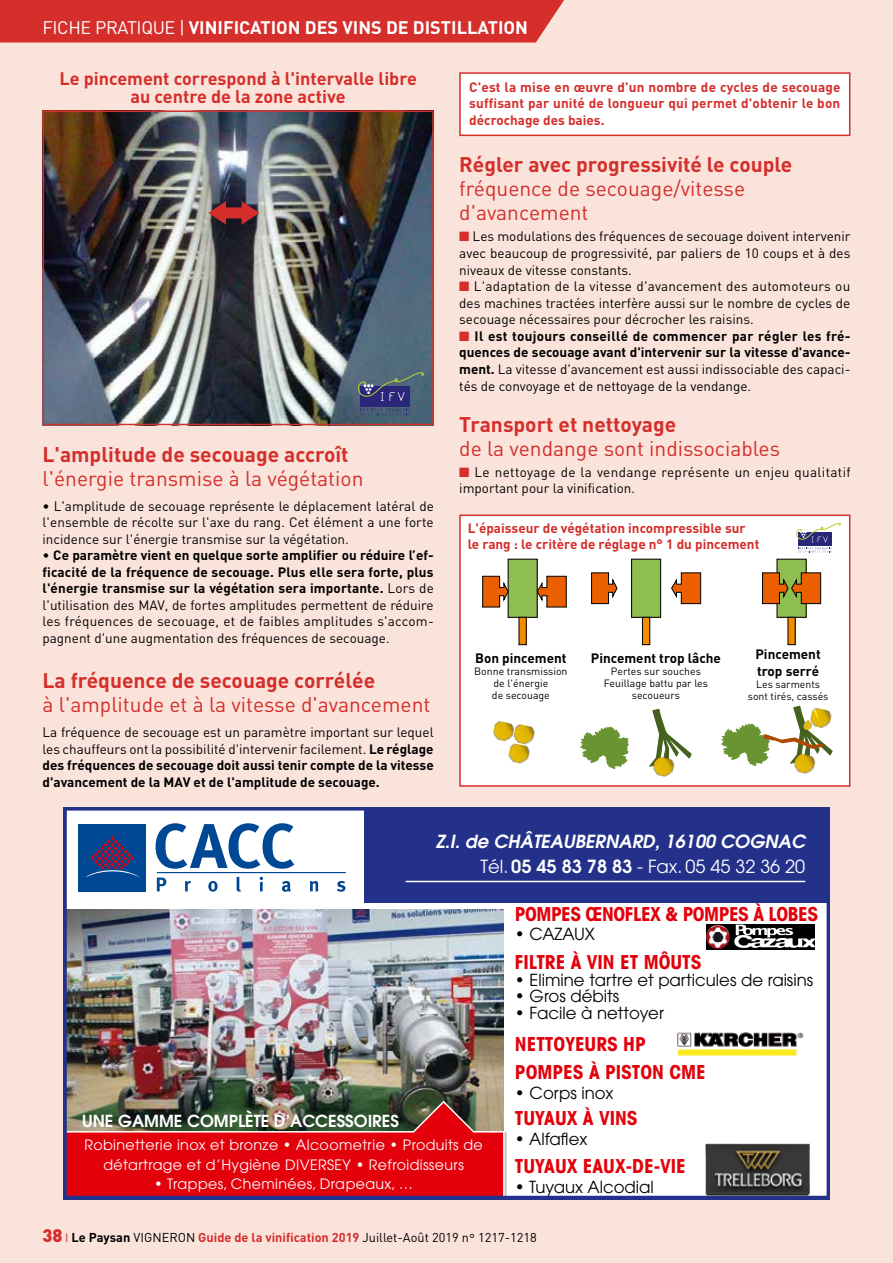
<style>
.page{position:relative;width:893px;height:1263px;background:#fae3db}
.page>*{position:absolute;margin:0;border:0;box-sizing:border-box;transform-origin:0 0}
.t1{font:21px/24.2px "DIN";color:#d52e2b}
.t2{font:700 21px "DIN";color:#d52e2b}
.t3{font:700 condensed 19.35px/27.3px "Avant Garde";color:#e3000b}
.t4{font:700 condensed 19.35px "Avant Garde";letter-spacing:-.025em;color:#e3000b}
.t5{font:italic 600 18px/25.5px "Avant Garde";color:#fff;text-align:right}
.t6{font:700 18px/18px "DIN";color:#d52e2b;text-align:center}
.t7{font:700 18px "DIN";color:#fff}
.t8{font:16.5px "Avant Garde";color:#000}
.t9{font:600 16.5px "Avant Garde";color:#fff}
.t10{font:14.25px/19.5px "Avant Garde";letter-spacing:.025em;color:#fff;text-align:center}
.t11{font:13.5px/16.5px "DIN";color:#000;text-align:justify}
.t12{font:700 13.5px/16.5px "DIN";color:#000;text-align:justify}
.t13{font:700 13.5px/16.5px "DIN";color:#d52e2b}
.t14{font:13.5px/16.6px "DIN";letter-spacing:.025em;color:#000}
.t15{font:12.75px "DIN";color:#000}
.t16{font:10.5px/12px "DIN";color:#000;text-align:center}
.s1{font-weight:400}
.s2{font-weight:700}
.s3{color:#d52e2b}
.s4{font-weight:400;font-style:normal}
.s5{font-style:normal}
.s6{font-weight:900;font-size:18px;color:#d52e2b}
.s7{font-size:12px;color:#d52e2b}
.s8{font-weight:700;color:#d52e2b}
</style>
<div class="page">
<div style="left:0;top:0;width:564px;height:43px;background:#d52e2b"></div>
<div style="left:460px;top:515px;width:390px;height:271px;background:#fff"></div>
<div style="left:508px;top:559px;width:29px;height:58px;background:#8ebd51"></div>
<div style="left:519px;top:617px;width:7px;height:28px;background:#f28d00"></div>
<svg style="left:482px;top:576px;width:27px;height:31px"></svg>
<svg style="left:537px;top:576px;width:30px;height:31px"></svg>
<div style="left:632px;top:559px;width:29px;height:58px;background:#8ebd51"></div>
<img style="left:493px;top:721px;width:19px;height:21px">
<img style="left:508px;top:745px;width:22px;height:19px">
<img style="left:512px;top:724px;width:23px;height:22px">
<img style="left:653px;top:769px;width:21px;height:8px">
<svg style="left:580px;top:562px;width:121px;height:207px"></svg>
<img style="left:794px;top:766px;width:21px;height:8px">
<svg style="left:721px;top:559px;width:112px;height:207px"></svg>
<div style="left:459px;top:514px;width:391px;height:273px;border:1px solid #d52e2b"></div>
<svg style="left:796px;top:523px;width:45px;height:29px"></svg>
<div style="left:460px;top:73px;width:390px;height:62px;background:#fff"></div>
<div style="left:459px;top:72px;width:391px;height:64px;border:2px solid #d52e2b"></div>
<img style="left:64px;top:808px;width:765px;height:391px">
<img style="left:675px;top:1031px;width:129px;height:26px">
<img style="left:702px;top:1144px;width:111px;height:51px">
<hr style="left:406px;top:881px;width:399px;height:1px;background:#fff">
<img style="left:706px;top:924px;width:109px;height:26px">
<svg style="left:64px;top:1099px;width:441px;height:101px;background:#ae2125"></svg>
<img style="left:46px;top:114px;width:385px;height:308px">
<div style="left:43px;top:111px;width:391px;height:314px;border:2px solid #d52e2b"></div>
<div style="left:361px;top:386px;width:49px;height:20px;background:#2a277b"></div>
<svg style="left:361px;top:408px;width:49px;height:8px"></svg>
<svg style="left:357px;top:372px;width:67px;height:29px"></svg>
<svg style="left:208px;top:201px;width:51px;height:24px"></svg>
<h3 class="t7" style="left:43px;top:16px;width:487px"><span class="s1">FICHE PRATIQUE |</span> VINIFICATION DES VINS DE DISTILLATION</h3>
<h3 class="t6" style="left:59px;top:69px;width:359px">Le pincement correspond à l'intervalle libre au centre de la zone active</h3>
<h1 class="t2" style="left:43px;top:441px;width:308px">L'amplitude de secouage accroît</h1>
<h1 class="t1" style="left:43px;top:466px;width:322px">l'énergie transmise à la végétation</h1>
<p class="t11" style="left:43px;top:497px;width:393px">• L'amplitude de secouage représente le déplacement latéral de l'ensemble de récolte sur l'axe du rang. Cet élément a une forte incidence sur l'énergie transmise sur la végétation.</p>
<p class="t11" style="left:43px;top:547px;width:393px">• <span class="s2">Ce paramètre vient en quelque sorte amplifier ou réduire l’ef&shy;ficacité de la fréquence de secouage. Plus elle sera forte, plus l'énergie transmise sur la végétation sera importante.</span> Lors de l'utilisation des MAV, de fortes amplitudes permettent de réduire les fréquences de secouage, et de faibles amplitudes s'accom&shy;pagnent d'une augmentation des fréquences de secouage.</p>
<h1 class="t2" style="left:43px;top:667px;width:334px">La fréquence de secouage corrélée</h1>
<h1 class="t1" style="left:43px;top:692px;width:389px">à l'amplitude et à la vitesse d'avancement</h1>
<p class="t12" style="left:43px;top:723px;width:393px"><span class="s1">La fréquence de secouage est un paramètre important sur lequel les chauffeurs ont la possibilité d'intervenir facilement.</span> Le réglage des fréquences de secouage doit aussi tenir compte de la vitesse d'avancement de la MAV et de l'amplitude de secouage.</p>
<p class="t13" style="left:469px;top:78px;width:373px;text-align:justify">C'est la mise en œuvre d'un nombre de cycles de secouage suffisant par unité de longueur qui permet d'obtenir le bon décrochage des baies.</p>
<h1 class="t2" style="left:459px;top:151px;width:335px">Régler avec progressivité le couple</h1>
<h1 class="t1" style="left:459px;top:176px;width:287px">fréquence de secouage/vitesse d'avancement</h1>
<p class="t11" style="left:459px;top:228px;width:393px"><span class="s3">■</span> Les modulations des fréquences de secouage doivent intervenir avec beaucoup de progressivité, par paliers de 10 coups et à des niveaux de vitesse constants.</p>
<p class="t11" style="left:459px;top:278px;width:393px"><span class="s3">■</span> L'adaptation de la vitesse d'avancement des automoteurs ou des machines tractées interfère aussi sur le nombre de cycles de secouage nécessaires pour décrocher les raisins.</p>
<p class="t12" style="left:459px;top:327px;width:393px"><span class="s3">■</span> Il est toujours conseillé de commencer par régler les fré&shy;quences de secouage avant d'intervenir sur la vitesse d'avance&shy;ment. <span class="s1">La vitesse d'avancement est aussi indissociable des capaci&shy;tés de convoyage et de nettoyage de la vendange.</span></p>
<h1 class="t2" style="left:459px;top:410px;width:219px">Transport et nettoyage</h1>
<h1 class="t1" style="left:459px;top:436px;width:322px">de la vendange sont indissociables</h1>
<p class="t14" style="left:459px;top:463px;width:393px"><span class="s3">■</span> Le nettoyage de la vendange représente un enjeu qualitatif important pour la vinification.</p>
<p class="t13" style="left:468px;top:519px;width:293px">L'épaisseur de végétation incompressible sur le rang : le critère de réglage n° 1 du pincement</p>
<p class="t12" style="left:475px;top:650px;width:93px">Bon pincement</p>
<p class="t16" style="left:474px;top:665px;width:95px">Bonne transmission de l'énergie<br>de secouage</p>
<p class="t12" style="left:591px;top:650px;width:132px">Pincement trop lâche</p>
<p class="t16" style="left:604px;top:665px;width:106px">Pertes sur souches<br>Feuillage battu par les secoueurs</p>
<p class="t12" style="left:755px;top:645px;width:67px">Pincement trop serré</p>
<p class="t16" style="left:748px;top:678px;width:82px">Les sarments sont tirés, cassés</p>
<h3 class="t5" style="left:436px;top:828px;width:375px">Z.I.de CHÂTEAUBERNARD,16100 COGNAC<br><span class="s4">Tél.</span> <span class="s5">05 45 83 78 83</span> <span class="s4">- Fax. 05 45 32 36 20</span></h3>
<h2 class="t4" style="left:515px;top:901px;width:305px">POMPES ŒNOFLEX &amp; POMPES À LOBES</h2>
<p class="t8" style="left:515px;top:925px;width:82px">• CAZAUX</p>
<h2 class="t3" style="left:515px;top:948px;width:188px">FILTRE À VIN ET MÔUTS</h2>
<p class="t8" style="left:515px;top:970px;width:300px">• Elimine tartre et particules de raisins</p>
<p class="t8" style="left:515px;top:986px;width:106px">• Gros débits</p>
<p class="t8" style="left:515px;top:1003px;width:151px">• Facile à nettoyer</p>
<p class="t9" style="left:82px;top:1110px;width:318px">UNE GAMME COMPLÈTE D’ACCESSOIRES</p>
<p class="t10" style="left:84px;top:1135px;width:400px">Robinetterie inox et bronze • Alcoometrie • Produits de détartrage et d’Hygiène DIVERSEY • Refroidisseurs</p>
<p class="t10" style="left:154px;top:1174px;width:260px">• Trappes, Cheminées, Drapeaux, …</p>
<h2 class="t3" style="left:515px;top:1030px;width:192px">NETTOYEURS HP<br>POMPES À PISTON CME</h2>
<p class="t8" style="left:515px;top:1083px;width:100px">• Corps inox</p>
<h2 class="t3" style="left:515px;top:1104px;width:124px">TUYAUX À VINS</h2>
<p class="t8" style="left:515px;top:1129px;width:74px">• Alfaflex</p>
<h2 class="t3" style="left:515px;top:1152px;width:172px">TUYAUX EAUX-DE-VIE</h2>
<p class="t8" style="left:515px;top:1177px;width:140px">• Tuyaux Alcodial</p>
<p class="t15" style="left:43px;top:1229px;width:496px"><span class="s6">38</span> <span class="s7">I</span> <span class="s2">Le Paysan</span> VIGNERON <span class="s8">Guide de la vinification 2019</span> Juillet-Août 2019 n° 1217-1218</p>
</div>
